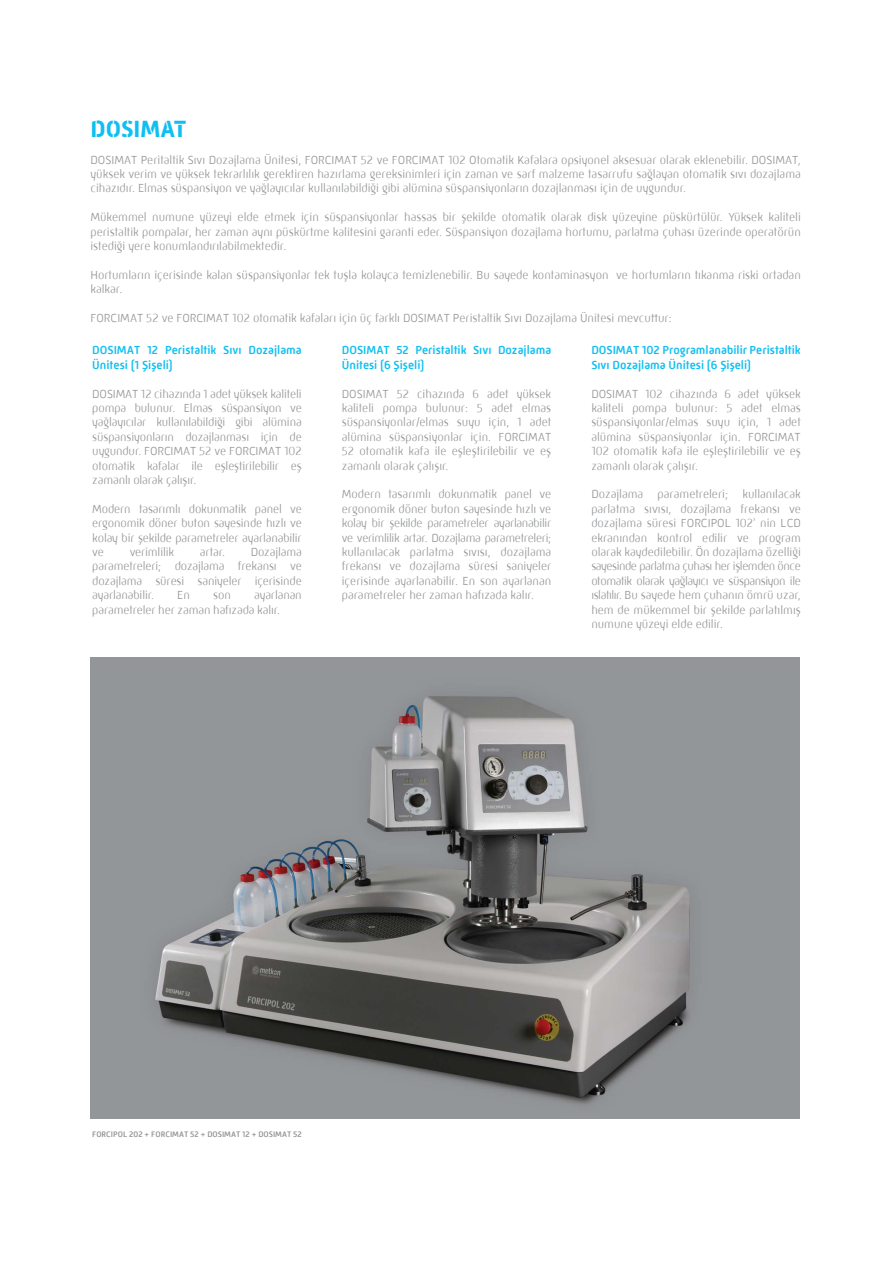
<style>
.page{position:relative;width:893px;height:1263px;background:#fff}
.page>*{position:absolute;margin:0;border:0;box-sizing:border-box;transform-origin:0 0}
.t1{font:700 24px "Mic 32 New Stencil";color:#10bff1}
.t2{font:300 12px/14.4px "Mic 32 New Rounded W00";color:#939598;text-align:justify}
.t3{font:500 12px/14.4px "Mic 32 New Rounded W00";color:#10bff1}
.t4{font:500 8.25px "Mic 32 New Rounded W00";color:#939698}
</style>
<div class="page">
<img style="left:90px;top:657px;width:709px;height:461px">
<h1 class="t1" style="left:90px;top:115px;width:97px">DOSIMAT</h1>
<p class="t2" style="left:90px;top:152px;width:712px">DOSIMAT Peritaltik Sıvı Dozajlama Ünitesi, FORCIMAT 52 ve FORCIMAT 102 Otomatik Kafalara opsiyonel aksesuar olarak eklenebilir. DOSIMAT, yüksek verim ve yüksek tekrarlılık gerektiren hazırlama gereksinimleri için zaman ve sarf malzeme tasarrufu sağlayan otomatik sıvı dozajlama cihazıdır. Elmas süspansiyon ve yağlayıcılar kullanılabildiği gibi alümina süspansiyonların dozajlanması için de uygundur.</p>
<p class="t2" style="left:90px;top:210px;width:712px">Mükemmel numune yüzeyi elde etmek için süspansiyonlar hassas bir şekilde otomatik olarak disk yüzeyine püskürtülür. Yüksek kaliteli peristaltik pompalar, her zaman aynı püskürtme kalitesini garanti eder. Süspansiyon dozajlama hortumu, parlatma çuhası üzerinde operatörün istediği yere konumlandırılabilmektedir.</p>
<p class="t2" style="left:90px;top:267px;width:712px">Hortumların içerisinde kalan süspansiyonlar tek tuşla kolayca temizlenebilir. Bu sayede kontaminasyon ve hortumların tıkanma riski ortadan kalkar.</p>
<p class="t2" style="left:90px;top:311px;width:583px">FORCIMAT 52 ve FORCIMAT 102 otomatik kafaları için üç farklı DOSIMAT Peristaltik Sıvı Dozajlama Ünitesi mevcuttur:</p>
<p class="t3" style="left:342px;top:343px;width:211px">DOSIMAT 52 Peristaltik Sıvı Dozajlama<br>Ünitesi (6 Şişeli)</p>
<p class="t2" style="left:342px;top:386px;width:211px">DOSIMAT 52 cihazında 6 adet yüksek kaliteli pompa bulunur: 5 adet elmas süspansiyonlar/elmas suyu için, 1 adet alümina süspansiyonlar için. FORCIMAT 52 otomatik kafa ile eşleştirilebilir ve eş zamanlı olarak çalışır.</p>
<p class="t2" style="left:342px;top:487px;width:211px">Modern tasarımlı dokunmatik panel ve ergonomik döner buton sayesinde hızlı ve kolay bir şekilde parametreler ayarlanabilir ve verimlilik artar. Dozajlama parametreleri; kullanılacak parlatma sıvısı, dozajlama frekansı ve dozajlama süresi saniyeler içerisinde ayarlanabilir. En son ayarlanan parametreler her zaman hafızada kalır.</p>
<p class="t3" style="left:591px;top:343px;width:211px">DOSIMAT 102 Programlanabilir Peristaltik<br>Sıvı Dozajlama Ünitesi (6 Şişeli)</p>
<p class="t2" style="left:591px;top:386px;width:211px">DOSIMAT 102 cihazında 6 adet yüksek kaliteli pompa bulunur: 5 adet elmas süspansiyonlar/elmas suyu için, 1 adet alümina süspansiyonlar için. FORCIMAT 102 otomatik kafa ile eşleştirilebilir ve eş zamanlı olarak çalışır.</p>
<p class="t2" style="left:591px;top:487px;width:211px">Dozajlama parametreleri; kullanılacak parlatma sıvısı, dozajlama frekansı ve dozajlama süresi FORCIPOL 102' nin LCD ekranından kontrol edilir ve program olarak kaydedilebilir. Ön dozajlama özelliği sayesinde parlatma çuhası her işlemden önce otomatik olarak yağlayıcı ve süspansiyon ile ıslatılır. Bu sayede hem çuhanın ömrü uzar, hem de mükemmel bir şekilde parlatılmış numune yüzeyi elde edilir.</p>
<p class="t3" style="left:92px;top:343px;width:211px">DOSIMAT 12 Peristaltik Sıvı Dozajlama<br>Ünitesi (1 Şişeli)</p>
<p class="t2" style="left:92px;top:386px;width:211px">DOSIMAT 12 cihazında 1 adet yüksek kaliteli pompa bulunur. Elmas süspansiyon ve yağlayıcılar kullanılabildiği gibi alümina süspansiyonların dozajlanması için de uygundur. FORCIMAT 52 ve FORCIMAT 102 otomatik kafalar ile eşleştirilebilir eş zamanlı olarak çalışır.</p>
<p class="t2" style="left:92px;top:501px;width:211px">Modern tasarımlı dokunmatik panel ve ergonomik döner buton sayesinde hızlı ve kolay bir şekilde parametreler ayarlanabilir ve</p>
<p class="t2" style="left:92px;top:545px;width:211px;text-indent:158px">Dozajlama parametreleri; dozajlama frekansı ve dozajlama süresi saniyeler içerisinde ayarlanabilir.</p>
<p class="t2" style="left:130px;top:545px;width:46px">verimlilik</p>
<p class="t2" style="left:200px;top:545px;width:26px">artar.</p>
<p class="t2" style="left:92px;top:588px;width:211px;text-indent:162px">ayarlanan parametreler her zaman hafızada kalır.</p>
<p class="t2" style="left:177px;top:588px;width:14px">En</p>
<p class="t2" style="left:213px;top:588px;width:19px">son</p>
<p class="t4" style="left:92px;top:1129px;width:211px">FORCIPOL 202 + FORCIMAT 52 + DOSIMAT 12 + DOSIMAT 52</p>
</div>
